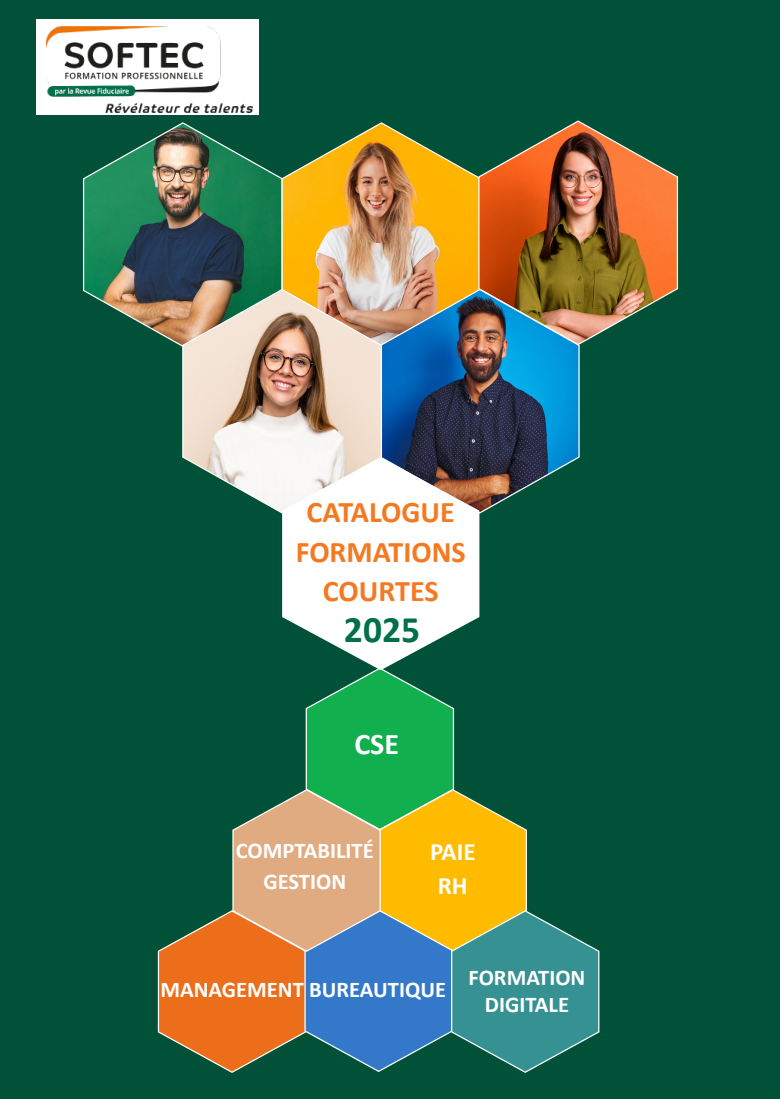
<style>
.page{position:relative;width:780px;height:1099px;background:#fff}
.page>*{position:absolute;margin:0;border:0;box-sizing:border-box;transform-origin:0 0}
.Texte_courant_noir{font:700 37.5px "Calibri";color:#00704a}
.Texte_courant_noir-2{font:700 30px "Calibri";color:#f47921}
.Texte_courant_noir-3{font:700 30px "Calibri";color:#fff}
.Texte_courant_noir-4{font:700 25px "Calibri";color:#fff}
.Texte_courant_noir-5{font:700 22.5px/27px "Calibri";color:#fff;text-align:center}
</style>
<div class="page">
<div style="left:0;top:0;width:780px;height:1098px;background:#005137"></div>
<svg style="left:82px;top:122px;width:199px;height:224px"></svg>
<svg style="left:281px;top:122px;width:196px;height:166px"></svg>
<img style="left:477px;top:120px;width:202px;height:224px">
<img style="left:383px;top:288px;width:197px;height:226px">
<img style="left:181px;top:288px;width:202px;height:226px">
<div style="left:36px;top:19px;width:223px;height:96px;background:#fff"></div>
<img style="left:46px;top:27px;width:206px;height:86px">
<svg style="left:157px;top:670px;width:443px;height:403px"></svg>
<svg style="left:282px;top:457px;width:197px;height:213px;background:#d3dcd8"></svg>
<p class="Texte_courant_noir-2" style="left:306px;top:491px;width:150px">CATALOGUE</p>
<p class="Texte_courant_noir-2" style="left:296px;top:530px;width:171px">FORMATIONS</p>
<p class="Texte_courant_noir-2" style="left:323px;top:570px;width:117px">COURTES</p>
<p class="Texte_courant_noir" style="left:344px;top:603px;width:78px">2025</p>
<p class="Texte_courant_noir-3" style="left:354px;top:722px;width:46px">CSE</p>
<p class="Texte_courant_noir-5" style="left:236px;top:837px;width:139px">COMPTABILITÉ</p>
<p class="Texte_courant_noir-5" style="left:263px;top:867px;width:84px">GESTION</p>
<p class="Texte_courant_noir-4" style="left:430px;top:834px;width:47px">PAIE</p>
<p class="Texte_courant_noir-4" style="left:438px;top:867px;width:31px">RH</p>
<p class="Texte_courant_noir-5" style="left:160px;top:975px;width:287px">MANAGEMENT BUREAUTIQUE</p>
<p class="Texte_courant_noir-5" style="left:468px;top:964px;width:118px">FORMATION<br>DIGITALE</p>
</div>
